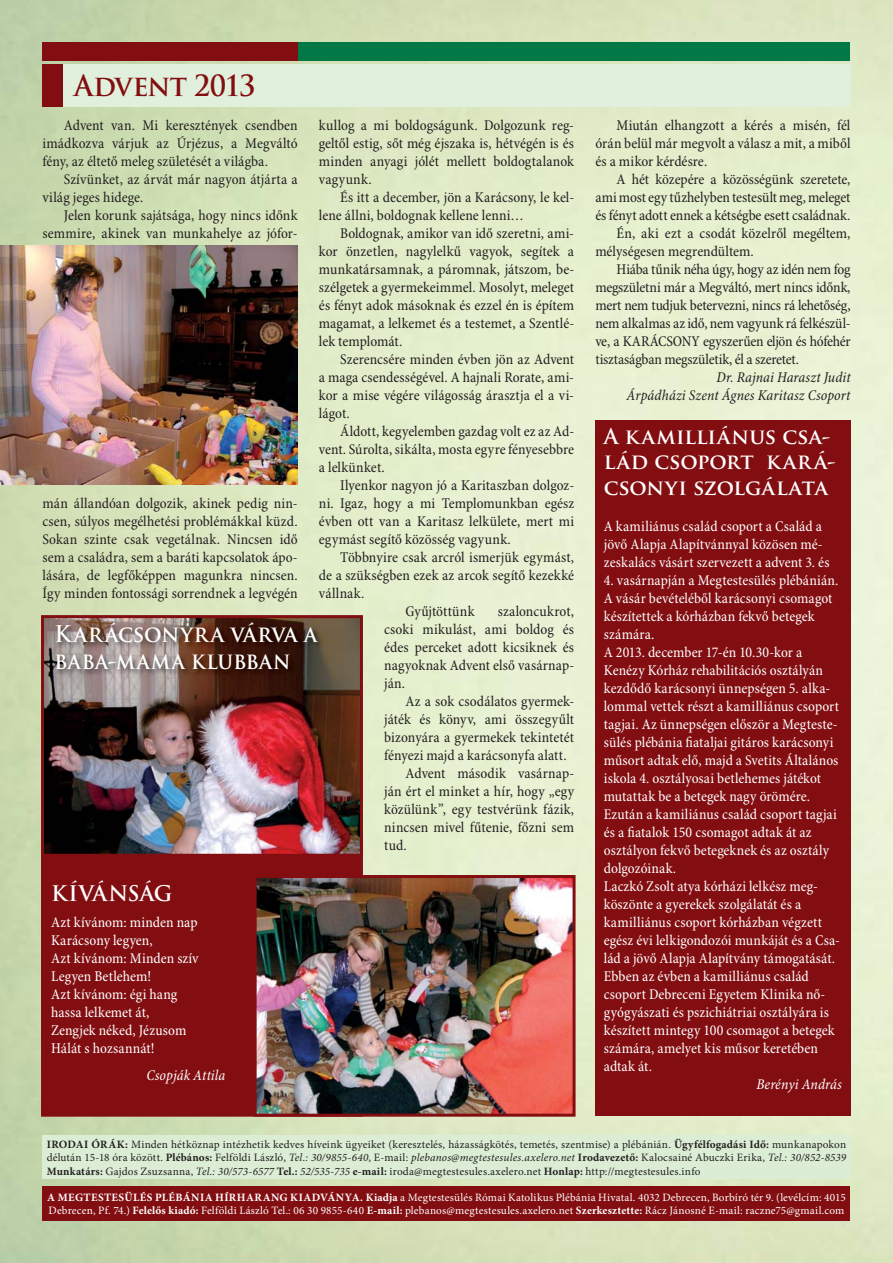
<style>
.page{position:relative;width:893px;height:1263px;background:#fff}
.page>*{position:absolute;margin:0;border:0;box-sizing:border-box;transform-origin:0 0}
.t1{font:700 28.5px "Trajan Pro";letter-spacing:-.03em;color:#830e11;scale:.96 1}
.t2{font:700 22.5px/27px "Trajan Pro";letter-spacing:.02em;color:#fff;scale:.95 1}
.t3{font:700 21px/25.2px "Trajan Pro";color:#fff}
.t4{font:condensed 15px/18px "Minion Pro";color:#231f20;text-align:justify}
.t5{font:condensed 15px/18px "Minion Pro";letter-spacing:.005em;color:#fff}
.t6{font:condensed 15px "Minion Pro";letter-spacing:-.02em;color:#231f20}
.t7{font:italic condensed 15px/18px "Minion Pro";letter-spacing:.005em;color:#231f20;text-align:right}
.t8{font:italic condensed 15px "Minion Pro";letter-spacing:.005em;color:#fff}
.t9{font:condensed 15px "Minion Pro";letter-spacing:.025em;color:#231f20}
.t10{font:11.25px/13.5px "Minion Pro";letter-spacing:.015em;color:#231f20;text-align:justify}
.t11{font:11.25px/13.5px "Minion Pro";letter-spacing:.015em;color:#fff}
.s1{font-weight:700}
.s2{font-style:italic}
</style>
<div class="page">
<img style="left:0;top:0;width:893px;height:1263px">
<div style="left:43px;top:837px;width:318px;height:278px;background:#830e11"></div>
<div style="left:43px;top:1186px;width:807px;height:34px;background:#830e11"></div>
<div style="left:43px;top:43px;width:807px;height:18px;background:#007947"></div>
<div style="left:43px;top:43px;width:255px;height:18px;background:#830e11"></div>
<div style="left:43px;top:1135px;width:807px;height:44px;background:#dbedd4"></div>
<div style="left:43px;top:64px;width:807px;height:42px;background:#e1f0dc"></div>
<div style="left:43px;top:64px;width:20px;height:42px;background:#830e11"></div>
<img style="left:0;top:246px;width:298px;height:239px">
<img style="left:45px;top:619px;width:314px;height:234px">
<div style="left:41px;top:615px;width:322px;height:242px;border:3px solid #830e11"></div>
<img style="left:258px;top:879px;width:314px;height:234px">
<div style="left:254px;top:875px;width:322px;height:242px;border:3px solid #830e11"></div>
<div style="left:595px;top:420px;width:255px;height:695px;background:#830e11"></div>
<img style="left:55px;top:621px;width:270px;height:56px">
<h1 class="t1" style="left:74px;top:69px;width:191px">Advent 2013</h1>
<p class="t4" style="left:43px;top:117px;width:257px;text-indent:21px">Advent van. Mi keresztények csendben imádkozva várjuk az Úrjézus, a Megváltó fény, az éltető meleg születését a világba.</p>
<p class="t4" style="left:43px;top:171px;width:257px;text-indent:21px">Szívünket, az árvát már nagyon átjárta a világ jeges hidege.</p>
<p class="t4" style="left:43px;top:207px;width:257px;text-align:right">Jelen korunk sajátsága, hogy nincs időnk semmire, akinek van munkahelye az jófor-</p>
<p class="t4" style="left:319px;top:117px;width:257px">kullog a mi boldogságunk. Dolgozunk reg&shy;geltől estig, sőt még éjszaka is, hétvégén is és minden anyagi jólét mellett boldogtalanok vagyunk.</p>
<p class="t4" style="left:319px;top:189px;width:257px;text-indent:21px">És itt a december, jön a Karácsony, le kel&shy;lene állni, boldognak kellene lenni…</p>
<p class="t4" style="left:319px;top:225px;width:257px;text-indent:21px">Boldognak, amikor van idő szeretni, ami&shy;kor önzetlen, nagylelkű vagyok, segítek a munkatársamnak, a páromnak, játszom, be&shy;szélgetek a gyermekeimmel. Mosolyt, meleget és fényt adok másoknak és ezzel én is építem magamat, a lelkemet és a testemet, a Szentlé&shy;lek templomát.</p>
<p class="t4" style="left:319px;top:351px;width:257px;text-indent:21px">Szerencsére minden évben jön az Advent a maga csendességével. A hajnali Rorate, ami&shy;kor a mise végére világosság árasztja el a vi&shy;lágot.</p>
<p class="t4" style="left:319px;top:423px;width:257px;text-indent:21px">Áldott, kegyelemben gazdag volt ez az Ad&shy;vent. Súrolta, sikálta, mosta egyre fényesebbre a lelkünket.</p>
<p class="t4" style="left:319px;top:477px;width:257px;text-indent:21px">Ilyenkor nagyon jó a Karitaszban dolgoz&shy;ni. Igaz, hogy a mi Templomunkban egész évben ott van a Karitasz lelkülete, mert mi egymást segítő közösség vagyunk.</p>
<p class="t4" style="left:340px;top:549px;width:235px">Többnyire csak arcról ismerjük egymást,</p>
<p class="t4" style="left:319px;top:567px;width:257px">de a szükségben ezek az arcok segítő kezekké</p>
<p class="t9" style="left:319px;top:587px;width:47px">vállnak.</p>
<p class="t4" style="left:405px;top:603px;width:71px">Gyűjtöttünk</p>
<p class="t4" style="left:43px;top:495px;width:257px">mán állandóan dolgozik, akinek pedig nin&shy;csen, súlyos megélhetési problémákkal küzd.<br>Sokan szinte csak vegetálnak. Nincsen idő sem a családra, sem a baráti kapcsolatok ápo&shy;lására, de legfőképpen magunkra nincsen.<br>Így minden fontossági sorrendnek a legvégén</p>
<p class="t4" style="left:384px;top:603px;width:191px;text-indent:114px">szaloncukrot, csoki mikulást, ami boldog és édes perceket adott kicsiknek és nagyoknak Advent első vasárnap&shy;ján.</p>
<p class="t4" style="left:405px;top:693px;width:170px">Az a sok csodálatos gyermek-</p>
<p class="t4" style="left:384px;top:711px;width:191px">játék és könyv, ami összegyűlt</p>
<p class="t4" style="left:384px;top:729px;width:191px">bizonyára a gyermekek tekintetét</p>
<p class="t4" style="left:384px;top:747px;width:184px">fényezi majd a karácsonyfa alatt.</p>
<p class="t4" style="left:405px;top:765px;width:170px">Advent második vasárnap-</p>
<p class="t4" style="left:384px;top:783px;width:191px">ján ért el minket a hír, hogy „egy</p>
<p class="t4" style="left:384px;top:801px;width:191px">közülünk”, egy testvérünk fázik,</p>
<p class="t4" style="left:384px;top:819px;width:191px">nincsen mivel fűtenie, főzni sem</p>
<p class="t4" style="left:384px;top:837px;width:24px">tud.</p>
<h2 class="t2" style="left:55px;top:620px;width:278px">Karácsonyra várva a baba-mama klubban</h2>
<h3 class="t3" style="left:51px;top:881px;width:123px">KÍVÁNSÁG</h3>
<p class="t5" style="left:51px;top:915px;width:149px">Azt kívánom: minden nap<br>Karácsony legyen,<br>Azt kívánom: Minden szív<br>Legyen Betlehem!<br>Azt kívánom: égi hang hassa lelkemet át,<br>Zengjek néked, Jézusom<br>Hálát s hozsannát!</p>
<p class="t8" style="left:146px;top:1069px;width:80px">Csopják Attila</p>
<p class="t4" style="left:595px;top:117px;width:257px;text-indent:21px">Miután elhangzott a kérés a misén, fél órán belül már megvolt a válasz a mit, a miből és a mikor kérdésre.</p>
<p class="t4" style="left:617px;top:171px;width:235px">A hét közepére a közösségünk szeretete,</p>
<p class="t4" style="left:595px;top:189px;width:257px">ami most egy tűzhelyben testesült meg, meleget</p>
<p class="t4" style="left:595px;top:207px;width:257px">és fényt adott ennek a kétségbe esett családnak.</p>
<p class="t4" style="left:617px;top:225px;width:235px">Én, aki ezt a csodát közelről megéltem,</p>
<p class="t4" style="left:595px;top:243px;width:160px">mélységesen megrendültem.</p>
<p class="t6" style="left:617px;top:263px;width:235px">Hiába tűnik néha úgy, hogy az idén nem fog</p>
<p class="t4" style="left:595px;top:279px;width:257px">megszületni már a Megváltó, mert nincs időnk,</p>
<p class="t4" style="left:595px;top:297px;width:257px">mert nem tudjuk betervezni, nincs rá lehetőség,</p>
<p class="t4" style="left:595px;top:315px;width:257px">nem alkalmas az idő, nem vagyunk rá felkészül-</p>
<p class="t6" style="left:595px;top:335px;width:257px">ve, a KARÁCSONY egyszerűen eljön és hófehér</p>
<p class="t4" style="left:595px;top:351px;width:205px">tisztaságban megszületik, él a szeretet.</p>
<p class="t7" style="left:626px;top:369px;width:226px">Dr. Rajnai Haraszt Judit<br>Árpádházi Szent Ágnes Karitasz Csoport</p>
<h3 class="t3" style="left:604px;top:424px;width:234px">A kamilliánus csa&shy;lád csoport kará&shy;csonyi szolgálata</h3>
<p class="t5" style="left:604px;top:518px;width:227px">A kamiliánus család csoport a Család a jövő Alapja Alapítvánnyal közösen mé&shy;zeskalács vásárt szervezett a advent 3. és</p>
<p class="t5" style="left:604px;top:572px;width:238px">4. vasárnapján a Megtestesülés plébánián.<br>A vásár bevételéből karácsonyi csomagot készítettek a kórházban fekvő betegek számára.<br>A 2013. december 17-én 10.30-kor a Kenézy Kórház rehabilitációs osztályán kezdődő karácsonyi ünnepségen 5. alka&shy;lommal vettek részt a kamilliánus csoport tagjai. Az ünnepségen először a Megteste&shy;sülés plébánia fiataljai gitáros karácsonyi műsort adtak elő, majd a Svetits Általános iskola 4. osztályosai betlehemes játékot mutattak be a betegek nagy örömére.<br>Ezután a kamiliánus család csoport tagjai és a fiatalok 150 csomagot adtak át az osztályon fekvő betegeknek és az osztály dolgozóinak.<br>Laczkó Zsolt atya kórházi lelkész meg&shy;köszönte a gyerekek szolgálatát és a kamilliánus csoport kórházban végzett egész évi lelkigondozói munkáját és a Csa&shy;lád a jövő Alapja Alapítvány támogatását.<br>Ebben az évben a kamilliánus család csoport Debreceni Egyetem Klinika nő&shy;gyógyászati és pszichiátriai osztályára is készített mintegy 100 csomagot a betegek számára, amelyet kis műsor keretében adtak át.</p>
<p class="t8" style="left:756px;top:1078px;width:87px">Berényi András</p>
<p class="t10" style="left:47px;top:1138px;width:801px"><span class="s1">IRODAI ÓRÁK:</span> Minden hétköznap intézhetik kedves híveink ügyeiket (keresztelés, házasságkötés, temetés, szentmise) a plébánián. <span class="s1">Ügyfélfogadási Idő:</span> munkanapokon délután 15-18 óra között. <span class="s1">Plébános:</span> Felföldi László, <span class="s2">Tel.: 30/9855-640</span>, E-mail: <span class="s2">plebanos@megtestesules.axelero.net</span> <span class="s1">Irodavezető:</span> Kalocsainé Abuczki Erika, <span class="s2">Tel.: 30/852-8539<br></span><span class="s1">Munkatárs:</span> Gajdos Zsuzsanna, <span class="s2">Tel.: 30/573-6577</span> <span class="s1">Tel.:</span> <span class="s2">52/535-735</span> <span class="s1">e-mail:</span> iroda@megtestesules.axelero.net <span class="s1">Honlap:</span> http://megtestesules.info</p>
<p class="t11" style="left:47px;top:1191px;width:800px"><span class="s1">A MEGTESTESÜLÉS PLÉBÁNIA HÍRHARANG KIADVÁNYA. Kiadja</span> a Megtestesülés Római Katolikus Plébánia Hivatal. 4032 Debrecen, Borbíró tér 9. (levélcím: 4015<br>Debrecen, Pf. 74.) <span class="s1">Felelős kiadó:</span> Felföldi László Tel.: 06 30 9855-640 <span class="s1">E-mail:</span> plebanos@megtestesules.axelero.net <span class="s1">Szerkesztette:</span> Rácz Jánosné E-mail: raczne75@gmail.com</p>
</div>
